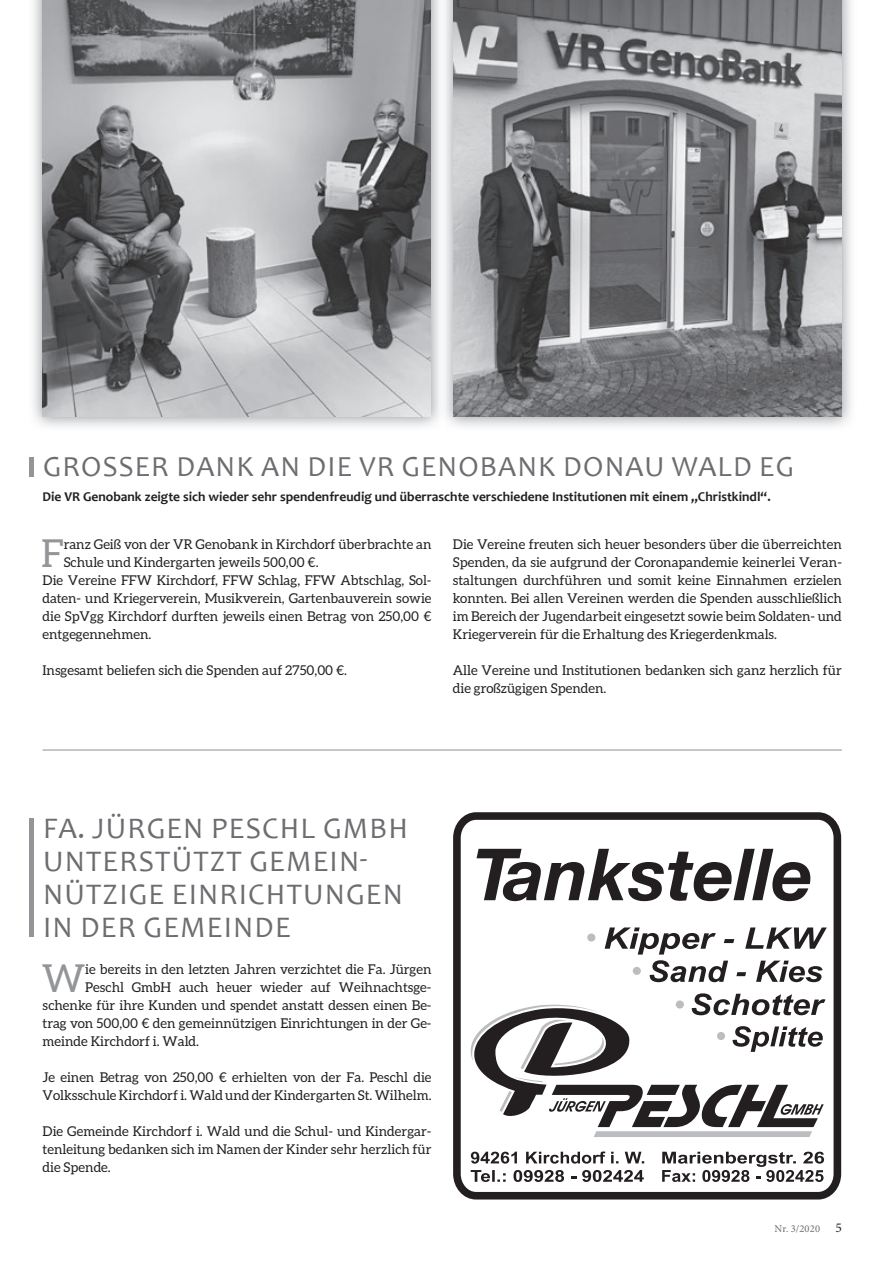
<style>
.page{position:relative;width:893px;height:1263px;background:#fff}
.page>*{position:absolute;margin:0;border:0;box-sizing:border-box;transform-origin:0 0}
.t1{font:italic 700 72px "Helvetica Neue";color:#231f20}
.t2{font:38.55px "Aleo";color:#939598}
.t3{font:30px/33px "Candara";letter-spacing:.04em;color:#6c6d70}
.t4{font:29.25px "Candara";letter-spacing:.04em;color:#6c6d70}
.t5{font:13.5px/18px "Aleo";color:#231f20;text-align:justify}
.t6{font:700 13.5px "Candara";color:#231f20}
.t7{font:10.5px "Minion Pro";letter-spacing:.02em;color:#6c6d70}
.s1{font-size:13.5px;color:#231f20}
</style>
<div class="page">
<hr style="left:30px;top:457px;width:4px;height:19px;background:#939598">
<img style="left:33px;top:0;width:406px;height:323px">
<img style="left:33px;top:323px;width:406px;height:104px">
<img style="left:43px;top:0;width:388px;height:417px">
<img style="left:439px;top:0;width:412px;height:427px">
<img style="left:454px;top:0;width:388px;height:417px">
<hr style="left:43px;top:749px;width:799px;height:1px;background:#939598">
<hr style="left:30px;top:818px;width:4px;height:118px;background:#939598">
<div style="left:453px;top:808px;width:389px;height:396px;background:linear-gradient(to right,#fff,#fff)"></div>
<svg style="left:453px;top:811px;width:389px;height:388px"></svg>
<svg style="left:471px;top:1152px;width:46px;height:12px"></svg>
<svg style="left:526px;top:1151px;width:79px;height:12px"></svg>
<svg style="left:611px;top:1152px;width:7px;height:11px"></svg>
<svg style="left:625px;top:1152px;width:19px;height:11px"></svg>
<svg style="left:471px;top:1170px;width:35px;height:12px"></svg>
<svg style="left:513px;top:1170px;width:51px;height:12px"></svg>
<svg style="left:582px;top:1170px;width:62px;height:12px"></svg>
<svg style="left:662px;top:1152px;width:162px;height:30px"></svg>
<div style="left:676px;top:1000px;width:8px;height:8px;background:#bcbdc0;border-radius:50%"></div>
<div style="left:633px;top:967px;width:8px;height:8px;background:#bcbdc0;border-radius:50%"></div>
<div style="left:587px;top:933px;width:8px;height:8px;background:#bcbdc0;border-radius:50%"></div>
<div style="left:717px;top:1032px;width:8px;height:8px;background:#bcbdc0;border-radius:50%"></div>
<div style="left:464px;top:828px;width:366px;height:95px;background:#fff"></div>
<h3 class="t4" style="left:43px;top:449px;width:752px">GROSSER DANK AN DIE VR GENOBANK DONAU WALD EG</h3>
<p class="t6" style="left:43px;top:488px;width:730px">Die VR Genobank zeigte sich wieder sehr spendenfreudig und überraschte verschiedene Institutionen mit einem „Christkindl“.</p>
<h2 class="t2" style="left:41px;top:531px;width:24px">F</h2>
<p class="t5" style="left:64px;top:535px;width:369px">ranz Geiß von der VR Genobank in Kirchdorf überbrachte an</p>
<p class="t5" style="left:64px;top:553px;width:256px">Schule und Kindergarten jeweils 500,00 €.</p>
<p class="t5" style="left:43px;top:571px;width:391px">Die Vereine FFW Kirchdorf, FFW Schlag, FFW Abtschlag, Sol-</p>
<p class="t5" style="left:43px;top:589px;width:391px">daten- und Kriegerverein, Musikverein, Gartenbauverein sowie</p>
<p class="t5" style="left:43px;top:607px;width:391px">die SpVgg Kirchdorf durften jeweils einen Betrag von 250,00 €</p>
<p class="t5" style="left:43px;top:625px;width:110px">entgegennehmen.</p>
<p class="t5" style="left:43px;top:661px;width:306px">Insgesamt beliefen sich die Spenden auf 2750,00 €.</p>
<p class="t5" style="left:453px;top:535px;width:391px">Die Vereine freuten sich heuer besonders über die überreichten Spenden, da sie aufgrund der Coronapandemie keinerlei Veran&shy;staltungen durchführen und somit keine Einnahmen erzielen konnten. Bei allen Vereinen werden die Spenden ausschließlich im Bereich der Jugendarbeit eingesetzt sowie beim Soldaten- und Kriegerverein für die Erhaltung des Kriegerdenkmals.</p>
<p class="t5" style="left:453px;top:661px;width:391px">Alle Vereine und Institutionen bedanken sich ganz herzlich für die großzügigen Spenden.</p>
<h3 class="t3" style="left:43px;top:811px;width:366px">FA. JÜRGEN PESCHL GMBH<br>UNTERSTÜTZT GEMEIN-<br>NÜTZIGE EINRICHTUNGEN<br>IN DER GEMEINDE</h3>
<h2 class="t2" style="left:42px;top:957px;width:45px">W</h2>
<p class="t5" style="left:85px;top:960px;width:348px">ie bereits in den letzten Jahren verzichtet die Fa. Jürgen</p>
<p class="t5" style="left:85px;top:978px;width:348px">Peschl GmbH auch heuer wieder auf Weihnachtsge-</p>
<p class="t5" style="left:43px;top:996px;width:391px">schenke für ihre Kunden und spendet anstatt dessen einen Be-</p>
<p class="t5" style="left:43px;top:1014px;width:391px">trag von 500,00 € den gemeinnützigen Einrichtungen in der Ge-</p>
<p class="t5" style="left:43px;top:1032px;width:158px">meinde Kirchdorf i. Wald.</p>
<p class="t5" style="left:43px;top:1068px;width:391px">Je einen Betrag von 250,00 € erhielten von der Fa. Peschl die<br>Volksschule Kirchdorf i. Wald und der Kindergarten St. Wilhelm.</p>
<p class="t5" style="left:43px;top:1122px;width:391px">Die Gemeinde Kirchdorf i. Wald und die Schul- und Kindergar&shy;tenleitung bedanken sich im Namen der Kinder sehr herzlich für die Spende.</p>
<h1 class="t1" style="left:473px;top:818px;width:342px">Tankstelle</h1>
<p class="t7" style="left:775px;top:1222px;width:69px">Nr. 3/2020 <span class="s1">5</span></p>
</div>
